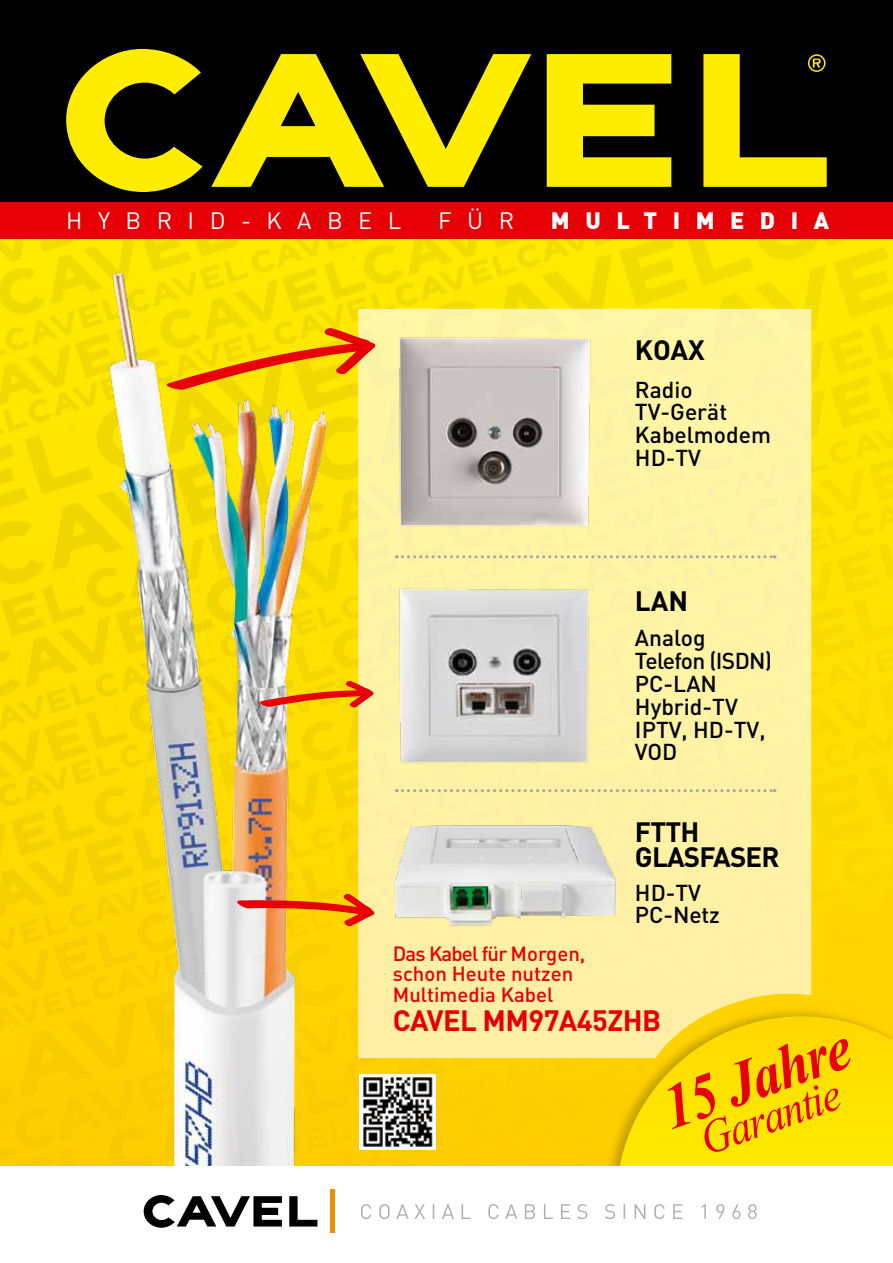
<style>
.page{position:relative;width:893px;height:1263px;background:#fff}
.page>*{position:absolute;margin:0;border:0;box-sizing:border-box;transform-origin:0 0}
.t1{font:italic 700 62.1px "Times New Roman";color:#e60005;scale:.92 1}
.t2{font:italic 46.5px "Times New Roman";color:#e60005;scale:.92 1}
.t3{font:700 29.1px "DIN";letter-spacing:-.02em;color:#e60005}
.t4{font:700 27.6px/24.6px "DIN";letter-spacing:-.03em;color:#000}
.t5{font:23.4px "DIN";letter-spacing:.66em;color:#fff}
.t6{font:900 23.4px "DIN";letter-spacing:.66em;color:#fff}
.t7{font:500 22.8px/22.8px "DIN";color:#000}
.t8{font:500 20.4px/20.4px "DIN";color:#e60005}
</style>
<div class="page">
<img style="left:0;top:239px;width:893px;height:927px">
<div style="left:0;top:0;width:893px;height:202px;background:#000"></div>
<div style="left:0;top:202px;width:893px;height:37px;background:#e60005"></div>
<svg style="left:66px;top:49px;width:137px;height:143px"></svg>
<svg style="left:211px;top:54px;width:320px;height:133px"></svg>
<svg style="left:547px;top:54px;width:124px;height:133px"></svg>
<svg style="left:703px;top:54px;width:124px;height:133px"></svg>
<div style="left:389px;top:309px;width:422px;height:749px;background:#fff2a5"></div>
<div style="left:601px;top:1005px;width:292px;height:258px;background:#000;opacity:.23"></div>
<svg style="left:616px;top:1016px;width:277px;height:150px;background:#fddf0a"></svg>
<img style="left:53px;top:239px;width:336px;height:927px">
<img style="left:394px;top:585px;width:199px;height:182px">
<img style="left:393px;top:821px;width:228px;height:105px">
<img style="left:365px;top:331px;width:258px;height:202px">
<svg style="left:396px;top:789px;width:379px;height:3px"></svg>
<svg style="left:396px;top:555px;width:379px;height:3px"></svg>
<svg style="left:232px;top:891px;width:146px;height:35px;background:#f09f47"></svg>
<svg style="left:255px;top:679px;width:122px;height:29px;background:#ea9f3b"></svg>
<svg style="left:160px;top:327px;width:219px;height:64px;background:#f6bb0d"></svg>
<div style="left:0;top:1166px;width:893px;height:97px;background:#fff"></div>
<svg style="left:144px;top:1195px;width:138px;height:33px"></svg>
<svg style="left:289px;top:1196px;width:28px;height:30px"></svg>
<hr style="left:330px;top:1189px;width:4px;height:44px;background:#f18e00">
<svg style="left:361px;top:1204px;width:396px;height:15px"></svg>
<div style="left:359px;top:1075px;width:77px;height:75px;background:#fff"></div>
<img style="left:363px;top:1077px;width:70px;height:70px">
<p class="t5" style="left:66px;top:206px;width:337px">HYBRID-KABEL</p>
<p class="t5" style="left:438px;top:206px;width:77px">FÜR</p>
<p class="t6" style="left:551px;top:205px;width:280px">MULTIMEDIA</p>
<p class="t4" style="left:635px;top:337px;width:71px">KOAX</p>
<p class="t7" style="left:635px;top:377px;width:137px">Radio<br>TV-Gerät<br>Kabelmodem<br>HD-TV</p>
<p class="t4" style="left:635px;top:587px;width:55px">LAN</p>
<p class="t7" style="left:635px;top:626px;width:139px">Analog<br>Telefon (ISDN)<br>PC-LAN<br>Hybrid-TV<br>IPTV, HD-TV,<br>VOD</p>
<p class="t4" style="left:635px;top:819px;width:146px">FTTH<br>GLASFASER</p>
<p class="t7" style="left:635px;top:880px;width:86px">HD-TV<br>PC-Netz</p>
<p class="t8" style="left:393px;top:943px;width:194px">Das Kabel für Morgen, schon Heute nutzen<br>Multimedia Kabel</p>
<p class="t3" style="left:393px;top:1001px;width:270px">CAVEL MM97A45ZHB</p>
<h1 class="t1" style="left:650px;top:1068px;width:214px;rotate:-19deg">15 Jahre</h1>
<h2 class="t2" style="left:691px;top:1110px;width:160px;rotate:-19deg">Garantie</h2>
</div>
